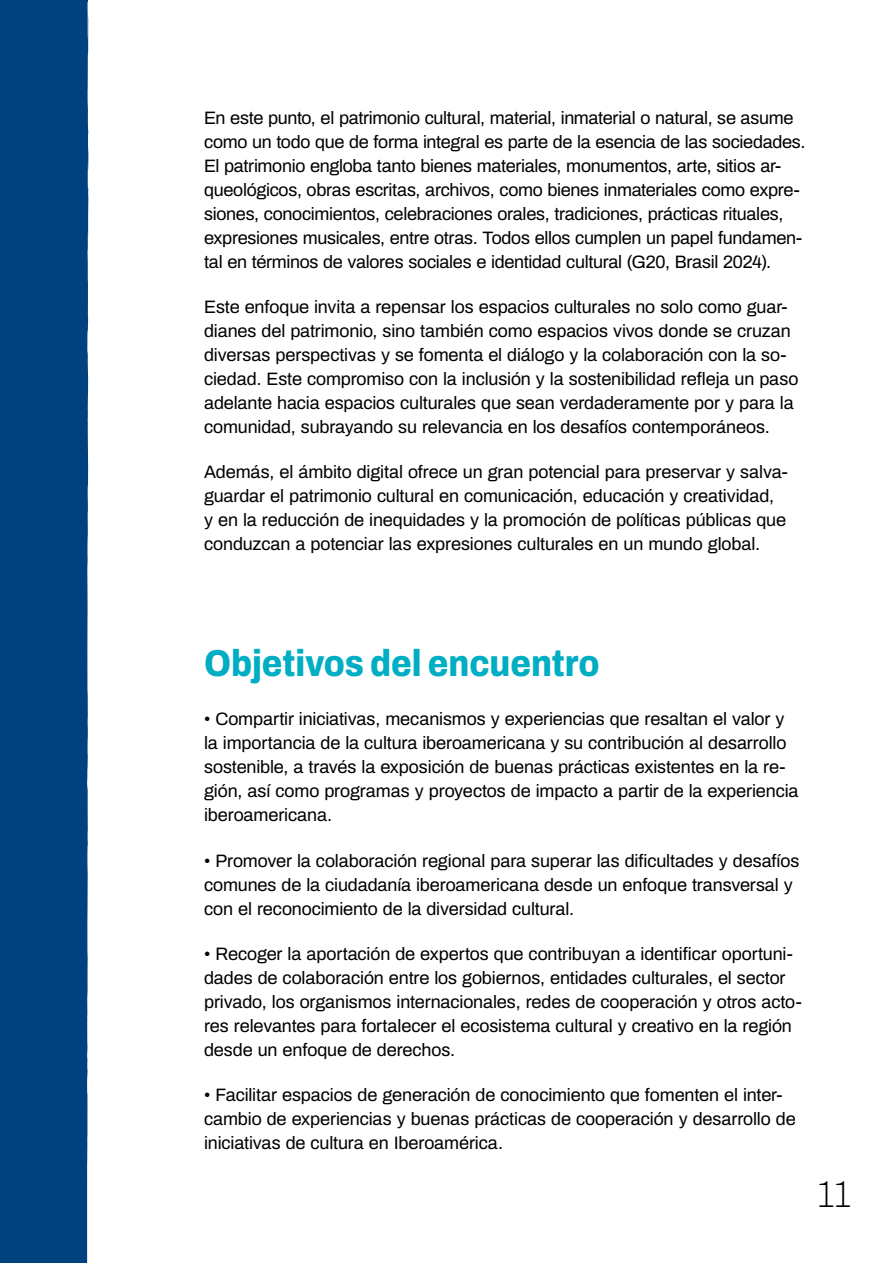
<style>
.page{position:relative;width:893px;height:1263px;background:#fff}
.page>*{position:absolute;margin:0;border:0;box-sizing:border-box;transform-origin:0 0}
.t1{font:800 semi-condensed 37.5px "Archivo";letter-spacing:-.005em;color:#00aec3}
.t2{font:100 semi-condensed 37.5px "Archivo";color:#000}
.t3{font:18px/24px "Archivo";letter-spacing:-.005em;color:#000}
</style>
<div class="page">
<div style="left:0;top:0;width:89px;height:1263px;background:#004280"></div>
<svg style="left:87px;top:675px;width:2px;height:16px"></svg>
<svg style="left:87px;top:1031px;width:1px;height:28px"></svg>
<svg style="left:88px;top:969px;width:1px;height:18px"></svg>
<svg style="left:88px;top:423px;width:1px;height:13px"></svg>
<p class="t3" style="left:204px;top:104px;width:603px">En este punto, el patrimonio cultural, material, inmaterial o natural, se asume como un todo que de forma integral es parte de la esencia de las sociedades.<br>El patrimonio engloba tanto bienes materiales, monumentos, arte, sitios ar&shy;queológicos, obras escritas, archivos, como bienes inmateriales como expre&shy;siones, conocimientos, celebraciones orales, tradiciones, prácticas rituales, expresiones musicales, entre otras. Todos ellos cumplen un papel fundamen&shy;tal en términos de valores sociales e identidad cultural (G20, Brasil 2024).</p>
<p class="t3" style="left:204px;top:293px;width:596px">Este enfoque invita a repensar los espacios culturales no solo como guar&shy;dianes del patrimonio, sino también como espacios vivos donde se cruzan diversas perspectivas y se fomenta el diálogo y la colaboración con la so&shy;ciedad. Este compromiso con la inclusión y la sostenibilidad refleja un paso adelante hacia espacios culturales que sean verdaderamente por y para la comunidad, subrayando su relevancia en los desafíos contemporáneos.</p>
<p class="t3" style="left:204px;top:459px;width:585px">Además, el ámbito digital ofrece un gran potencial para preservar y salva&shy;guardar el patrimonio cultural en comunicación, educación y creatividad,<br>y en la reducción de inequidades y la promoción de políticas públicas que conduzcan a potenciar las expresiones culturales en un mundo global.</p>
<h1 class="t1" style="left:204px;top:635px;width:397px">Objetivos del encuentro</h1>
<p class="t3" style="left:204px;top:706px;width:596px">• Compartir iniciativas, mecanismos y experiencias que resaltan el valor y la importancia de la cultura iberoamericana y su contribución al desarrollo sostenible, a través la exposición de buenas prácticas existentes en la re&shy;gión, así como programas y proyectos de impacto a partir de la experiencia iberoamericana.</p>
<p class="t3" style="left:204px;top:847px;width:597px">• Promover la colaboración regional para superar las dificultades y desafíos comunes de la ciudadanía iberoamericana desde un enfoque transversal y con el reconocimiento de la diversidad cultural.</p>
<p class="t3" style="left:204px;top:940px;width:599px">• Recoger la aportación de expertos que contribuyan a identificar oportuni&shy;dades de colaboración entre los gobiernos, entidades culturales, el sector privado, los organismos internacionales, redes de cooperación y otros acto&shy;res relevantes para fortalecer el ecosistema cultural y creativo en la región desde un enfoque de derechos.</p>
<p class="t3" style="left:204px;top:1082px;width:593px">• Facilitar espacios de generación de conocimiento que fomenten el inter&shy;cambio de experiencias y buenas prácticas de cooperación y desarrollo de iniciativas de cultura en Iberoamérica.</p>
<h1 class="t2" style="left:819px;top:1166px;width:33px">11</h1>
</div>
